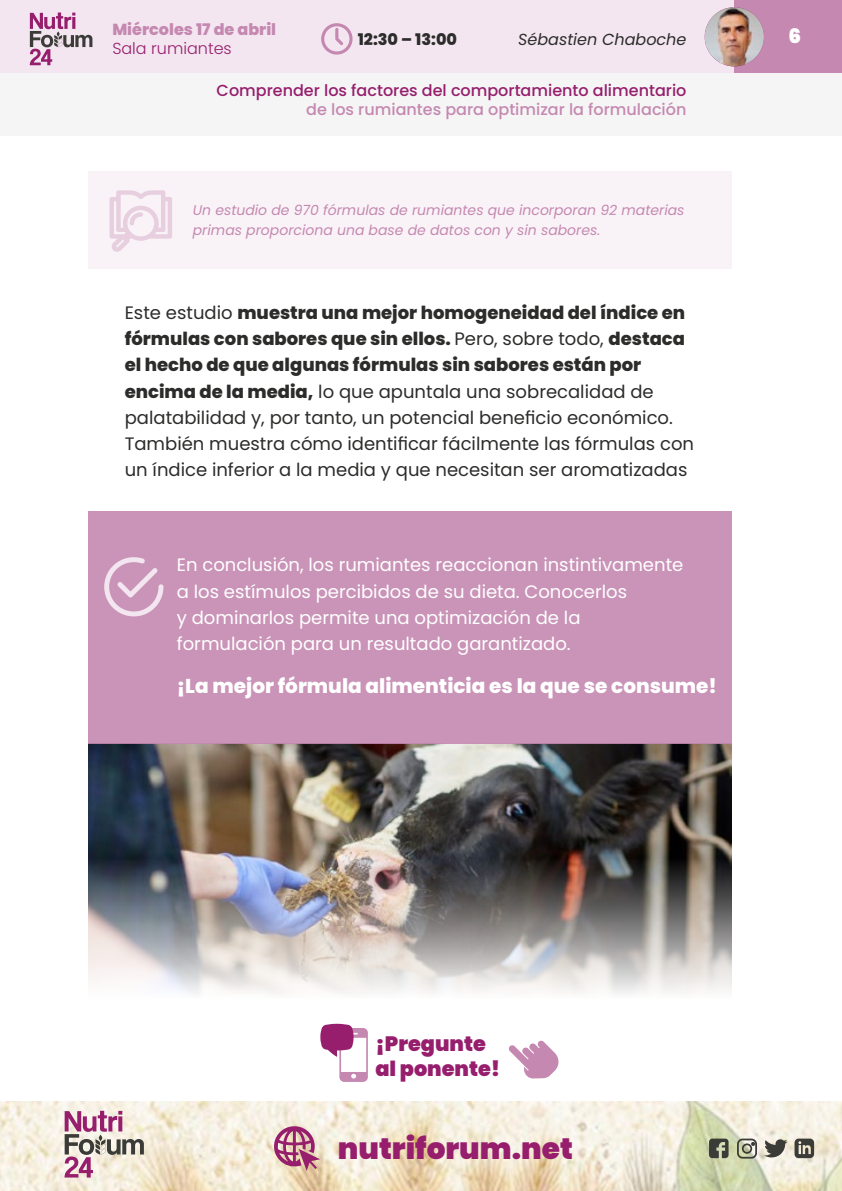
<style>
.page{position:relative;width:842px;height:1191px;background:#fff}
.page>*{position:absolute;margin:0;border:0;box-sizing:border-box;transform-origin:0 0}
.t1{font:900 29.6px "Poppins";color:#961e6d}
.t2{font:900 20.8px/25px "Poppins";color:#961e6d}
._01_Texto{font:800 20px "Poppins";color:#fff}
.t3{font:900 20px "Poppins";color:#fff}
._01_Texto-2{font:18px/26.2px "Poppins";color:#2c2c2b}
._01_Texto-3{font:18px/26.2px "Poppins";color:#fff}
.t4{font:500 16px "Poppins";color:#961e6d}
.t5{font:500 16px "Poppins";color:#c588b1}
.t6{font:800 16px "Poppins";color:#c588b1}
.t7{font:italic 16px "Poppins";color:#2c2c2b}
.t8{font:300 16px "Poppins";color:#961e6d}
.t9{font:800 16px "Poppins";color:#2c2c2b}
._01_Texto-4{font:italic 14px/20px "Poppins";color:#c588b1}
.s1{font-weight:800}
</style>
<div class="page">
<img style="left:88px;top:743px;width:644px;height:251px">
<div style="left:88px;top:511px;width:644px;height:232px;background:#ca94b8"></div>
<svg style="left:104px;top:557px;width:59px;height:60px"></svg>
<div style="left:88px;top:171px;width:644px;height:98px;background:#f9f3f7"></div>
<svg style="left:109px;top:190px;width:63px;height:62px"></svg>
<div style="left:0;top:45px;width:842px;height:90px;background:#f5f5f5"></div>
<img style="left:0;top:1101px;width:842px;height:90px">
<div style="left:0;top:0;width:842px;height:72px;background:#f3e6f0"></div>
<div style="left:734px;top:0;width:108px;height:72px;background:#c588b1"></div>
<svg style="left:321px;top:23px;width:32px;height:32px"></svg>
<img style="left:705px;top:7px;width:59px;height:59px;border-radius:30px">
<svg style="left:709px;top:1138px;width:19px;height:20px"></svg>
<svg style="left:737px;top:1138px;width:20px;height:20px"></svg>
<svg style="left:764px;top:1139px;width:23px;height:18px"></svg>
<svg style="left:794px;top:1138px;width:20px;height:20px"></svg>
<svg style="left:274px;top:1126px;width:46px;height:45px;background:#c6899e"></svg>
<svg style="left:320px;top:1023px;width:48px;height:59px"></svg>
<svg style="left:508px;top:1040px;width:51px;height:38px"></svg>
<svg style="left:30px;top:13px;width:62px;height:52px"></svg>
<svg style="left:65px;top:1110px;width:79px;height:67px;background:#ccb2b6"></svg>
<p class="t6" style="left:112px;top:21px;width:165px">Miércoles 17 de abril</p>
<p class="t8" style="left:112px;top:39px;width:121px">Sala rumiantes</p>
<p class="t9" style="left:358px;top:30px;width:101px">12:30 – 13:00</p>
<p class="t7" style="left:518px;top:30px;width:170px">Sébastien Chaboche</p>
<p class="t3" style="left:788px;top:24px;width:14px">6</p>
<p class="t4" style="left:217px;top:81px;width:471px">Comprender los factores del comportamiento alimentario</p>
<p class="t5" style="left:306px;top:100px;width:382px">de los rumiantes para optimizar la formulación</p>
<p class="_01_Texto-4" style="left:193px;top:200px;width:493px">Un estudio de 970 fórmulas de rumiantes que incorporan 92 materias primas proporciona una base de datos con y sin sabores.</p>
<p class="_01_Texto-2" style="left:125px;top:300px;width:571px">Este estudio <span class="s1">muestra una mejor homogeneidad del índice en fórmulas con sabores que sin ellos.</span> Pero, sobre todo, <span class="s1">destaca el hecho de que algunas fórmulas sin sabores están por encima de la media,</span> lo que apuntala una sobrecalidad de palatabilidad y, por tanto, un potencial beneficio económico.<br>También muestra cómo identificar fácilmente las fórmulas con un índice inferior a la media y que necesitan ser aromatizadas</p>
<p class="_01_Texto-3" style="left:177px;top:552px;width:508px">En conclusión, los rumiantes reaccionan instintivamente a los estímulos percibidos de su dieta. Conocerlos<br>y dominarlos permite una optimización de la formulación para un resultado garantizado.</p>
<p class="_01_Texto" style="left:177px;top:674px;width:542px">¡La mejor fórmula alimenticia es la que se consume!</p>
<p class="t2" style="left:375px;top:1031px;width:126px">¡Pregunte al ponente!</p>
<h1 class="t1" style="left:338px;top:1131px;width:237px">nutriforum.net</h1>
</div>
